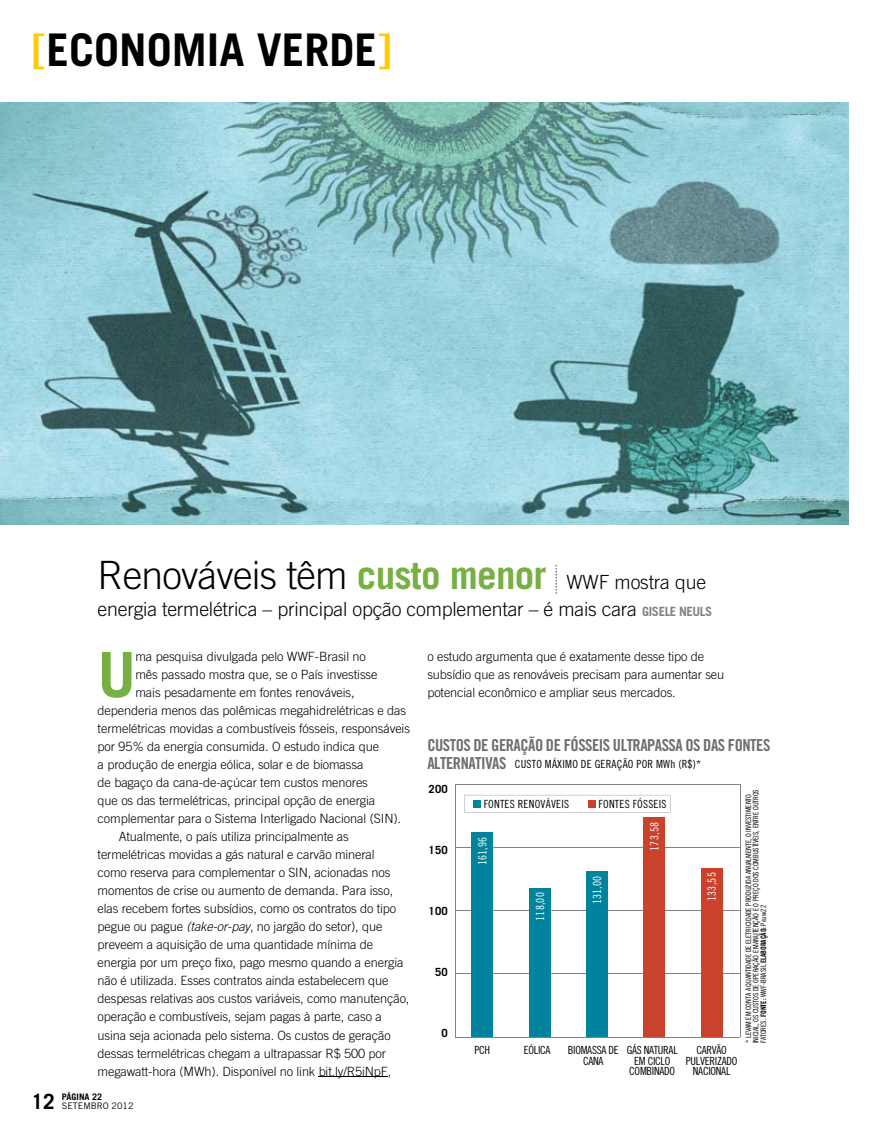
<style>
.page{position:relative;width:888px;height:1123px;background:#fff}
.page>*{position:absolute;margin:0;border:0;box-sizing:border-box;transform-origin:0 0}
.t1{font:700 62.55px "Trade Gothic LT Std";color:#76b043}
.t2{font:700 45px "Trade Gothic LT Std";color:#000}
.t3{font:300 39px "Trade Gothic LT Std";letter-spacing:-.02em;color:#000}
.t4{font:700 21px "Trade Gothic LT Std";color:#000}
.t5{font:300 19.5px "Trade Gothic LT Std";letter-spacing:-.01em;color:#000}
.t6{font:16.5px "Trade Gothic LT Std Bd Cn 20";letter-spacing:-.03em;color:#6d6e71}
.t7{font:300 12.75px/18px "Trade Gothic LT Std";letter-spacing:-.01em;color:#000}
.t8{font:11.25px/10.5px "Trade Gothic LT Std Cn 18";letter-spacing:-.025em;color:#000;text-align:center}
.t9{font:11.25px "Trade Gothic LT Std Cn 18";letter-spacing:.02em;color:#000}
.t10{font:11.25px "Trade Gothic LT Std Cn 18";letter-spacing:.02em;color:#fff}
.t11{font:700 11.25px "Trade Gothic LT Std";letter-spacing:.02em;color:#000}
.t12{font:9px/9px "Trade Gothic LT Std";color:#000}
.t13{font:7.5px/7.5px "Trade Gothic LT Std Cn 18";letter-spacing:-.01em;color:#000}
.s1{color:#ffcb05}
.s2{font-weight:700;color:#76b043}
.s3{font-size:19.5px}
.s4{font-weight:700;font-size:12.75px;color:#808285}
.s5{font-style:italic}
.s6{font-family:"Trade Gothic LT Std Bd Cn 20";font-size:16.5px;color:#6d6e71}
.s7{font-family:"Trade Gothic LT Std Bd Cn 20"}
.s8{font-size:5.25px}
.s9{font-weight:700}
</style>
<div class="page">
<img style="left:0;top:103px;width:848px;height:422px">
<svg style="left:555px;top:565px;width:1px;height:28px"></svg>
<hr style="left:318px;top:1076px;width:70px;height:1px;background:#000">
<hr style="left:455px;top:910px;width:284px;height:1px;background:#808285">
<hr style="left:455px;top:1036px;width:284px;height:1px;background:#808285">
<hr style="left:455px;top:847px;width:284px;height:1px;background:#808285">
<hr style="left:455px;top:784px;width:284px;height:1px;background:#808285">
<hr style="left:739px;top:784px;width:1px;height:252px;background:#808285">
<hr style="left:455px;top:784px;width:1px;height:252px;background:#808285">
<hr style="left:455px;top:973px;width:284px;height:1px;background:#808285">
<div style="left:643px;top:817px;width:21px;height:219px;background:#ca422c"></div>
<div style="left:700px;top:868px;width:22px;height:168px;background:#ca422c"></div>
<div style="left:471px;top:832px;width:22px;height:204px;background:#00839c"></div>
<div style="left:529px;top:887px;width:21px;height:149px;background:#00839c"></div>
<div style="left:586px;top:871px;width:21px;height:165px;background:#00839c"></div>
<svg style="left:464px;top:794px;width:206px;height:18px"></svg>
<div style="left:473px;top:800px;width:7px;height:7px;background:#00839c"></div>
<div style="left:587px;top:800px;width:8px;height:7px;background:#ca422c"></div>
<p class="t2" style="left:32px;top:22px;width:362px"><span class="s1">[</span>ECONOMIA VERDE<span class="s1">]</span></p>
<p class="t4" style="left:32px;top:1087px;width:25px">12</p>
<p class="t3" style="left:97px;top:552px;width:609px">Renováveis têm <span class="s2">custo menor</span> <span class="s3">WWF mostra que</span></p>
<p class="t5" style="left:97px;top:597px;width:616px">energia termelétrica – principal opção complementar – é mais cara <span class="s4">GISELE NEULS</span></p>
<p class="t1" style="left:97px;top:636px;width:40px">U</p>
<p class="t7" style="left:135px;top:647px;width:232px">ma pesquisa divulgada pelo WWF-Brasil no</p>
<p class="t7" style="left:427px;top:647px;width:298px">o estudo argumenta que é exatamente desse tipo de subsídio que as renováveis precisam para aumentar seu potencial econômico e ampliar seus mercados.</p>
<p class="t7" style="left:135px;top:665px;width:243px">mês passado mostra que, se o País investisse</p>
<p class="t7" style="left:135px;top:683px;width:221px">mais pesadamente em fontes renováveis,</p>
<p class="t7" style="left:97px;top:701px;width:310px">dependeria menos das polêmicas megahidrelétricas e das</p>
<p class="t7" style="left:97px;top:719px;width:314px">termelétricas movidas a combustíveis fósseis, responsáveis</p>
<p class="t7" style="left:97px;top:737px;width:283px">por 95% da energia consumida. O estudo indica que</p>
<p class="t7" style="left:97px;top:755px;width:267px">a produção de energia eólica, solar e de biomassa</p>
<p class="t7" style="left:97px;top:773px;width:272px">de bagaço da cana-de-açúcar tem custos menores</p>
<p class="t7" style="left:97px;top:791px;width:279px">que os das termelétricas, principal opção de energia</p>
<p class="t7" style="left:97px;top:809px;width:305px">complementar para o Sistema Interligado Nacional (SIN).</p>
<p class="t7" style="left:119px;top:827px;width:231px">Atualmente, o país utiliza principalmente as</p>
<p class="t7" style="left:97px;top:845px;width:278px">termelétricas movidas a gás natural e carvão mineral</p>
<p class="t7" style="left:97px;top:863px;width:294px">como reserva para complementar o SIN, acionadas nos</p>
<p class="t7" style="left:97px;top:881px;width:297px">momentos de crise ou aumento de demanda. Para isso,</p>
<p class="t7" style="left:97px;top:899px;width:300px">elas recebem fortes subsídios, como os contratos do tipo</p>
<p class="t7" style="left:97px;top:917px;width:286px">pegue ou pague <span class="s5">(take-or-pay</span>, no jargão do setor), que</p>
<p class="t7" style="left:97px;top:935px;width:277px">preveem a aquisição de uma quantidade mínima de</p>
<p class="t7" style="left:97px;top:953px;width:307px">energia por um preço fixo, pago mesmo quando a energia</p>
<p class="t7" style="left:97px;top:971px;width:292px">não é utilizada. Esses contratos ainda estabelecem que</p>
<p class="t7" style="left:97px;top:989px;width:313px">despesas relativas aos custos variáveis, como manutenção,</p>
<p class="t7" style="left:97px;top:1007px;width:285px">operação e combustíveis, sejam pagas à parte, caso a</p>
<p class="t7" style="left:97px;top:1025px;width:294px">usina seja acionada pelo sistema. Os custos de geração</p>
<p class="t7" style="left:97px;top:1043px;width:290px">dessas termelétricas chegam a ultrapassar R$ 500 por</p>
<p class="t7" style="left:97px;top:1061px;width:295px">megawatt-hora (MWh). disponível no link bit.ly/R5iNpF,</p>
<p class="t6" style="left:427px;top:735px;width:344px">CUSTOS DE GERAÇÃO DE FÓSSEIS ULTRAPASSA OS DAS FONTES</p>
<p class="t9" style="left:427px;top:757px;width:275px"><span class="s6">ALTERNATIVAS</span> CUSTO MÁXIMO DE GERAÇÃO POR MWh (R$)*</p>
<p class="t9" style="left:483px;top:796px;width:87px">FONTES RENOVÁVEIS</p>
<p class="t9" style="left:598px;top:796px;width:69px">FONTES FÓSSEIS</p>
<p class="t11" style="left:428px;top:781px;width:21px">200</p>
<p class="t13" style="left:744px;top:1042px;width:255px;rotate:-90deg">* LEVAM EM CONTA A QUANTIDADE DE ELETRICIDADE PRODUZIDA ANUALMENTE, O INVESTIMENTO<br>INICIAL, OS CUSTOS DE OPERAÇÃO E MANUTENÇÃO E O PREÇO DOS COMBUSTÍVEIS, ENTRE OUTROS<br>FATORES. <span class="s7">FONTE:</span> WWF-BRASIL <span class="s7">ELABORAÇÃO:</span> P<span class="s8">ÁGINA</span>22</p>
<p class="t10" style="left:647px;top:850px;width:30px;rotate:-90deg">173,58</p>
<p class="t10" style="left:475px;top:865px;width:30px;rotate:-90deg">161,96</p>
<p class="t11" style="left:428px;top:842px;width:21px">150</p>
<p class="t10" style="left:704px;top:900px;width:30px;rotate:-90deg">133,55</p>
<p class="t10" style="left:590px;top:904px;width:30px;rotate:-90deg">131,00</p>
<p class="t10" style="left:533px;top:920px;width:30px;rotate:-90deg">118,00</p>
<p class="t11" style="left:428px;top:903px;width:21px">100</p>
<p class="t11" style="left:435px;top:965px;width:14px">50</p>
<p class="t11" style="left:441px;top:1026px;width:8px">0</p>
<p class="t8" style="left:523px;top:1044px;width:28px">EÓLICA</p>
<p class="t8" style="left:626px;top:1044px;width:52px">GÁS NATURAL<br>EM CICLO<br>COMBINADO</p>
<p class="t8" style="left:685px;top:1044px;width:53px">CARVÃO<br>PULVERIZADO<br>NACIONAL</p>
<p class="t8" style="left:567px;top:1044px;width:52px">BIOMASSA DE<br>CANA</p>
<p class="t8" style="left:474px;top:1044px;width:17px">PCH</p>
<p class="t12" style="left:62px;top:1091px;width:73px"><span class="s9">PÁGINA 22<br></span>SETEMBRO 2012</p>
</div>
